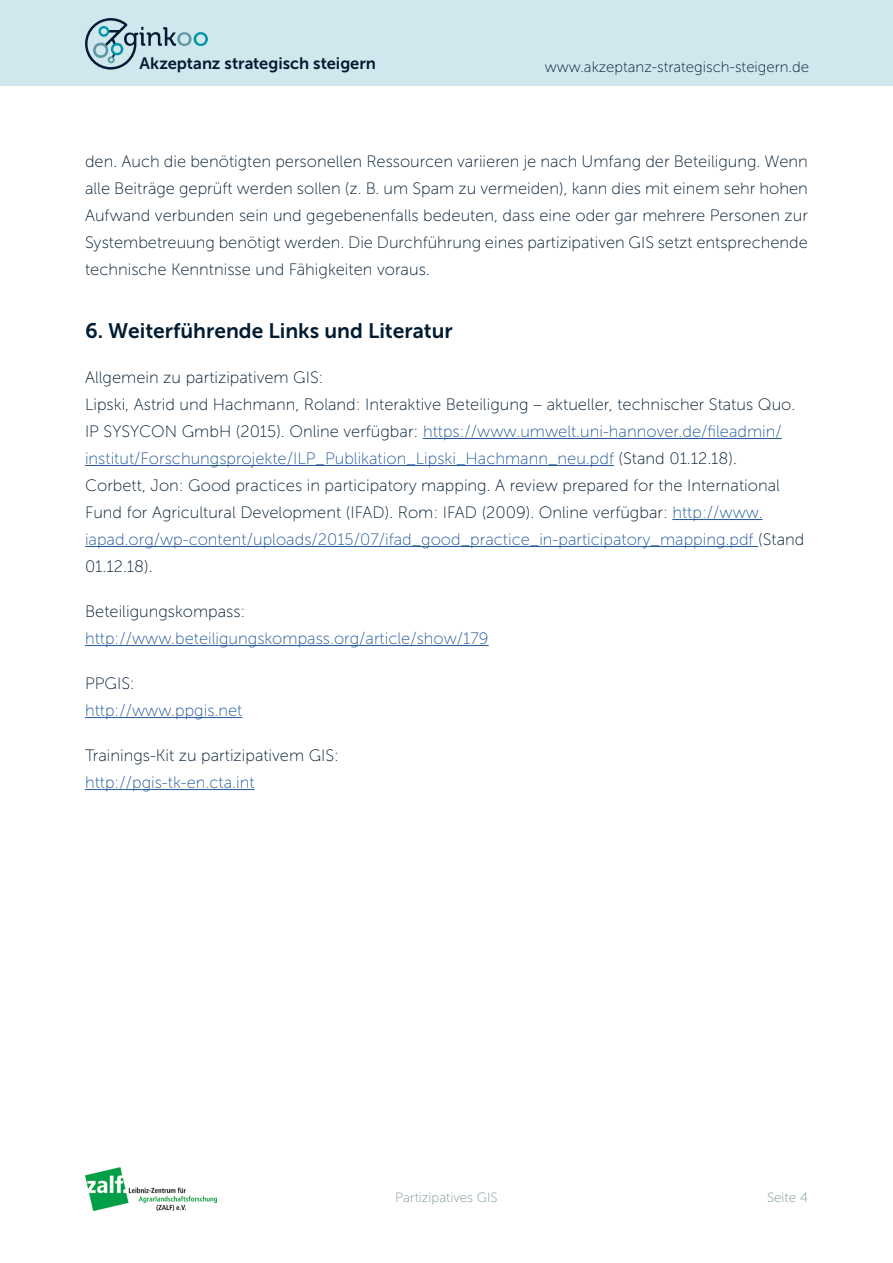
<style>
.page{position:relative;width:893px;height:1263px;background:#fff}
.page>*{position:absolute;margin:0;border:0;box-sizing:border-box;transform-origin:0 0}
.t1{font:21px "Museo Sans 700";color:#001c32}
.t2{font:16.5px/27px "Museo Sans 100";color:#001c32;text-align:justify}
.t3{font:16.5px "Museo Sans 100";color:#22599b}
.t4{font:16.5px "Museo Sans 700";color:#001c32}
.t5{font:15px "Museo Sans 100";color:#001c32}
.t6{font:13.5px "Museo Sans 100";color:#7b9497}
.s1{color:#22599b}
</style>
<div class="page">
<div style="left:0;top:0;width:893px;height:85px;background:#d0e8ed"></div>
<svg style="left:85px;top:18px;width:123px;height:52px"></svg>
<img style="left:85px;top:1167px;width:131px;height:44px">
<hr style="left:423px;top:438px;width:359px;height:1px;background:#22599b">
<hr style="left:85px;top:465px;width:529px;height:1px;background:#22599b">
<hr style="left:672px;top:519px;width:91px;height:1px;background:#22599b">
<hr style="left:85px;top:546px;width:673px;height:1px;background:#22599b">
<hr style="left:85px;top:645px;width:404px;height:1px;background:#22599b">
<hr style="left:85px;top:717px;width:157px;height:1px;background:#22599b">
<hr style="left:85px;top:789px;width:170px;height:1px;background:#22599b">
<p class="t4" style="left:139px;top:55px;width:238px">Akzeptanz strategisch steigern</p>
<p class="t5" style="left:545px;top:59px;width:266px">www.akzeptanz-strategisch-steigern.de</p>
<p class="t2" style="left:85px;top:148px;width:724px">den. Auch die benötigten personellen Ressourcen variieren je nach Umfang der Beteiligung. Wenn alle Beiträge geprüft werden sollen (z. B. um Spam zu vermeiden), kann dies mit einem sehr hohen Aufwand verbunden sein und gegebenenfalls bedeuten, dass eine oder gar mehrere Personen zur Systembetreuung benötigt werden. Die Durchführung eines partizipativen GIS setzt entsprechende technische Kenntnisse und Fähigkeiten voraus.</p>
<p class="t1" style="left:85px;top:319px;width:369px">6. Weiterführende Links und Literatur</p>
<p class="t2" style="left:85px;top:364px;width:721px;text-align:left">Allgemein zu partizipativem GIS:<br>Lipski, Astrid und Hachmann, Roland: Interaktive Beteiligung – aktueller, technischer Status Quo.<br>IP SYSYCON GmbH (2015). Online verfügbar: <span class="s1">https://www.umwelt.uni-hannover.de/fileadmin/ institut/Forschungsprojekte/ILP_Publikation_Lipski_Hachmann_neu.pdf</span> (Stand 01.12.18).<br>Corbett, Jon: Good practices in participatory mapping. A review prepared for the International Fund for Agricultural Development (IFAD). Rom: IFAD (2009). Online verfügbar: <span class="s1">http://www. iapad.org/wp-content/uploads/2015/07/ifad_good_practice_in-participatory_mapping.pdf</span> (Stand 01.12.18).</p>
<p class="t2" style="left:85px;top:598px;width:162px">Beteiligungskompass:</p>
<p class="t3" style="left:85px;top:629px;width:405px">http://www.beteiligungskompass.org/article/show/179</p>
<p class="t2" style="left:85px;top:670px;width:51px">PPGIS:</p>
<p class="t3" style="left:85px;top:701px;width:159px">http://www.ppgis.net</p>
<p class="t2" style="left:85px;top:742px;width:255px">Trainings-Kit zu partizipativem GIS:</p>
<p class="t3" style="left:85px;top:773px;width:171px">http://pgis-tk-en.cta.int</p>
<p class="t6" style="left:395px;top:1190px;width:104px">Partizipatives GIS</p>
<p class="t6" style="left:767px;top:1190px;width:42px">Seite 4</p>
</div>
